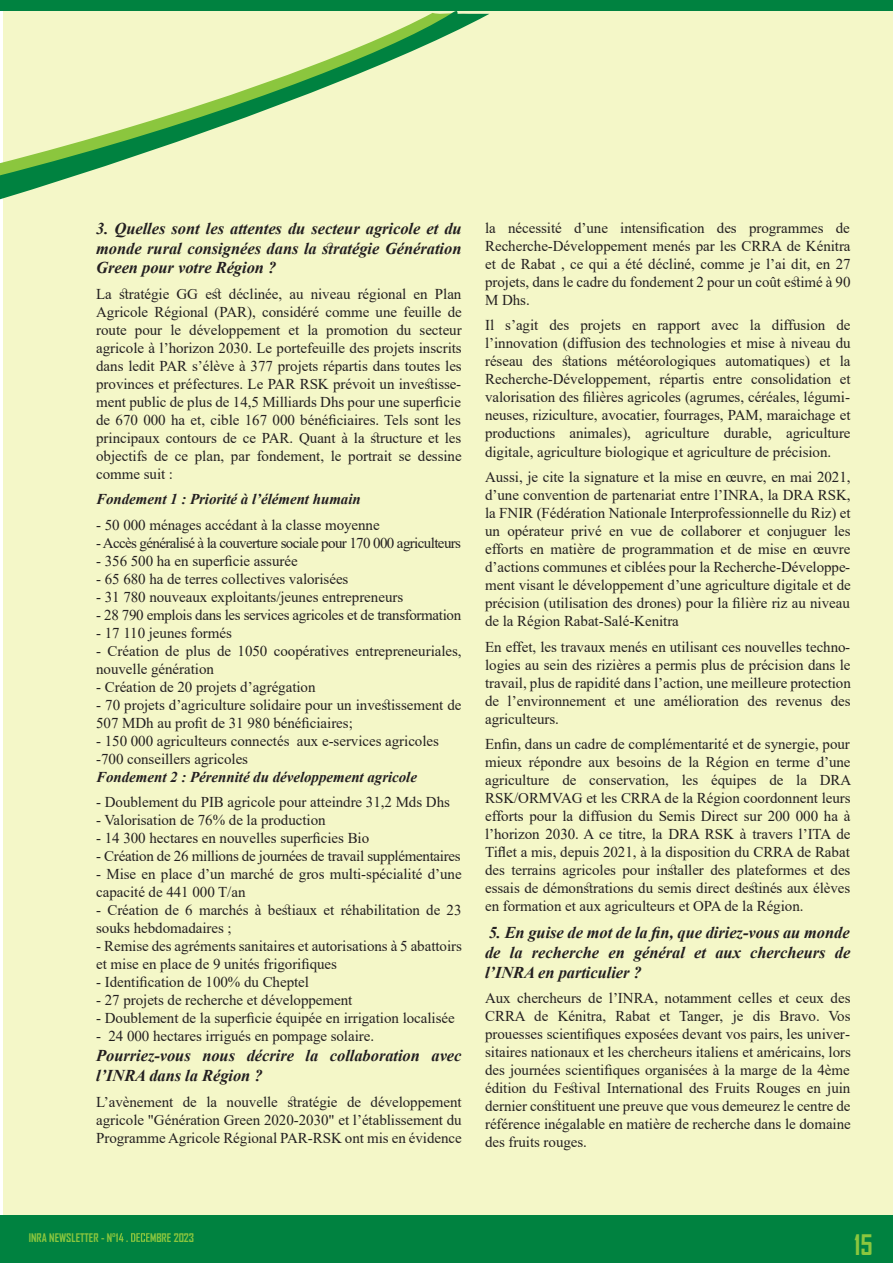
<style>
.page{position:relative;width:893px;height:1263px;background:#fff}
.page>*{position:absolute;margin:0;border:0;box-sizing:border-box;transform-origin:0 0}
.t1{font:700 27.15px "Agency FB";color:#8bc63e}
.t2{font:italic 700 16.5px/19.8px "Times New Roman";letter-spacing:-.005em;color:#231f20;text-align:justify}
.t3{font:15px/18px "Times New Roman";letter-spacing:-.005em;color:#231f20;text-align:justify}
.t4{font:italic 700 15px "Times New Roman";letter-spacing:-.005em;color:#231f20}
.t5{font:15px "Times New Roman";letter-spacing:-.04em;color:#231f20}
.t6{font:15px "Times New Roman";letter-spacing:-.025em;color:#231f20}
.t7{font:700 11.4px "Agency FB";color:#8bc63e}
</style>
<div class="page">
<div style="left:3px;top:10px;width:890px;height:1214px;background:#f4f7c8"></div>
<svg style="left:0;top:11px;width:489px;height:189px"></svg>
<div style="left:0;top:1215px;width:893px;height:48px;background:#008240"></div>
<svg style="left:119px;top:1233px;width:5px;height:9px"></svg>
<svg style="left:131px;top:1233px;width:19px;height:9px"></svg>
<div style="left:0;top:0;width:893px;height:11px;background:#008240"></div>
<p class="t2" style="left:96px;top:218px;width:367px">3. Quelles sont les attentes du secteur agricole et du monde rural consignées dans la stratégie Génération Green pour votre Région ?</p>
<p class="t3" style="left:96px;top:284px;width:367px">La stratégie GG est déclinée, au niveau régional en Plan Agricole Régional (PAR), considéré comme une feuille de route pour le développement et la promotion du secteur agricole à l’horizon 2030. Le portefeuille des projets inscrits dans ledit PAR s’élève à 377 projets répartis dans toutes les provinces et préfectures. Le PAR RSK prévoit un investisse&shy;ment public de plus de 14,5 Milliards Dhs pour une superficie de 670 000 ha et, cible 167 000 bénéficiaires. Tels sont les principaux contours de ce PAR. Quant à la structure et les objectifs de ce plan, par fondement, le portrait se dessine comme suit :</p>
<p class="t4" style="left:96px;top:489px;width:266px">Fondement 1 : Priorité à l’élément humain</p>
<p class="t3" style="left:96px;top:515px;width:285px">- 50 000 ménages accédant à la classe moyenne</p>
<p class="t5" style="left:96px;top:532px;width:366px">- Accès généralisé à la couverture sociale pour 170 000 agriculteurs</p>
<p class="t3" style="left:96px;top:551px;width:203px">- 356 500 ha en superficie assurée</p>
<p class="t3" style="left:96px;top:569px;width:254px">- 65 680 ha de terres collectives valorisées</p>
<p class="t3" style="left:96px;top:587px;width:309px">- 31 780 nouveaux exploitants/jeunes entrepreneurs</p>
<p class="t6" style="left:96px;top:604px;width:367px">- 28 790 emplois dans les services agricoles et de transformation</p>
<p class="t3" style="left:96px;top:623px;width:137px">- 17 110 jeunes formés</p>
<p class="t3" style="left:96px;top:641px;width:367px">- Création de plus de 1050 coopératives entrepreneuriales, nouvelle génération</p>
<p class="t3" style="left:96px;top:677px;width:221px">- Création de 20 projets d’agrégation</p>
<p class="t3" style="left:96px;top:695px;width:367px">- 70 projets d’agriculture solidaire pour un investissement de<br>507 MDh au profit de 31 980 bénéficiaires;</p>
<p class="t3" style="left:96px;top:731px;width:344px">- 150 000 agriculteurs connectés aux e-services agricoles -700 conseillers agricoles</p>
<p class="t4" style="left:96px;top:766px;width:322px">Fondement 2 : Pérennité du développement agricole</p>
<p class="t3" style="left:96px;top:793px;width:355px">- Doublement du PIB agricole pour atteindre 31,2 Mds Dhs</p>
<p class="t3" style="left:96px;top:811px;width:231px">- Valorisation de 76% de la production</p>
<p class="t3" style="left:96px;top:829px;width:275px">- 14 300 hectares en nouvelles superficies Bio</p>
<p class="t3" style="left:96px;top:847px;width:366px">- Création de 26 millions de journées de travail supplémentaires</p>
<p class="t3" style="left:96px;top:865px;width:367px">- Mise en place d’un marché de gros multi-spécialité d’une capacité de 441 000 T/an</p>
<p class="t3" style="left:96px;top:901px;width:367px">- Création de 6 marchés à bestiaux et réhabilitation de 23 souks hebdomadaires ;</p>
<p class="t3" style="left:96px;top:937px;width:367px">- Remise des agréments sanitaires et autorisations à 5 abattoirs et mise en place de 9 unités frigorifiques</p>
<p class="t3" style="left:96px;top:973px;width:214px">- Identification de 100% du Cheptel</p>
<p class="t3" style="left:96px;top:991px;width:258px">- 27 projets de recherche et développement</p>
<p class="t3" style="left:96px;top:1009px;width:360px">- Doublement de la superficie équipée en irrigation localisée</p>
<p class="t3" style="left:96px;top:1027px;width:279px">- 24 000 hectares irrigués en pompage solaire.</p>
<p class="t2" style="left:96px;top:1045px;width:367px">Pourriez-vous nous décrire la collaboration avec l’INRA dans la Région ?</p>
<p class="t3" style="left:96px;top:1092px;width:367px">L’avènement de la nouvelle stratégie de développement agricole "Génération Green 2020-2030" et l’établissement du Programme Agricole Régional PAR-RSK ont mis en évidence</p>
<p class="t3" style="left:485px;top:218px;width:367px">la nécessité d’une intensification des programmes de Recherche-Développement menés par les CRRA de Kénitra et de Rabat , ce qui a été décliné, comme je l’ai dit, en 27 projets, dans le cadre du fondement 2 pour un coût estimé à 90<br>M Dhs.</p>
<p class="t3" style="left:485px;top:316px;width:367px">Il s’agit des projets en rapport avec la diffusion de l’innovation (diffusion des technologies et mise à niveau du réseau des stations météorologiques automatiques) et la Recherche-Développement, répartis entre consolidation et valorisation des filières agricoles (agrumes, céréales, légumi&shy;neuses, riziculture, avocatier, fourrages, PAM, maraichage et productions animales), agriculture durable, agriculture digitale, agriculture biologique et agriculture de précision.</p>
<p class="t3" style="left:485px;top:467px;width:367px">Aussi, je cite la signature et la mise en œuvre, en mai 2021, d’une convention de partenariat entre l’INRA, la DRA RSK, la FNIR (Fédération Nationale Interprofessionnelle du Riz) et un opérateur privé en vue de collaborer et conjuguer les efforts en matière de programmation et de mise en œuvre d’actions communes et ciblées pour la Recherche-Développe&shy;ment visant le développement d’une agriculture digitale et de précision (utilisation des drones) pour la filière riz au niveau de la Région Rabat-Salé-Kenitra</p>
<p class="t3" style="left:485px;top:637px;width:367px">En effet, les travaux menés en utilisant ces nouvelles techno&shy;logies au sein des rizières a permis plus de précision dans le travail, plus de rapidité dans l’action, une meilleure protection de l’environnement et une amélioration des revenus des agriculteurs.</p>
<p class="t3" style="left:485px;top:734px;width:368px">Enfin, dans un cadre de complémentarité et de synergie, pour mieux répondre aux besoins de la Région en terme d’une agriculture de conservation, les équipes de la DRA RSK/ORMVAG et les CRRA de la Région coordonnent leurs efforts pour la diffusion du Semis Direct sur 200 000 ha à l’horizon 2030. A ce titre, la DRA RSK à travers l’ITA de Tiflet a mis, depuis 2021, à la disposition du CRRA de Rabat des terrains agricoles pour installer des plateformes et des essais de démonstrations du semis direct destinés aux élèves en formation et aux agriculteurs et OPA de la Région.</p>
<p class="t2" style="left:485px;top:922px;width:367px">5. En guise de mot de la fin, que diriez-vous au monde de la recherche en général et aux chercheurs de l’INRA en particulier ?</p>
<p class="t3" style="left:485px;top:989px;width:367px">Aux chercheurs de l’INRA, notamment celles et ceux des CRRA de Kénitra, Rabat et Tanger, je dis Bravo. Vos prouesses scientifiques exposées devant vos pairs, les univer&shy;sitaires nationaux et les chercheurs italiens et américains, lors des journées scientifiques organisées à la marge de la 4ème édition du Festival International des Fruits Rouges en juin dernier constituent une preuve que vous demeurez le centre de référence inégalable en matière de recherche dans le domaine des fruits rouges.</p>
<p class="t7" style="left:29px;top:1230px;width:101px">INRA NEWSLETTER - N°1 .</p>
<p class="t7" style="left:150px;top:1230px;width:46px">MBRE 2023</p>
<h1 class="t1" style="left:854px;top:1228px;width:20px">15</h1>
</div>
